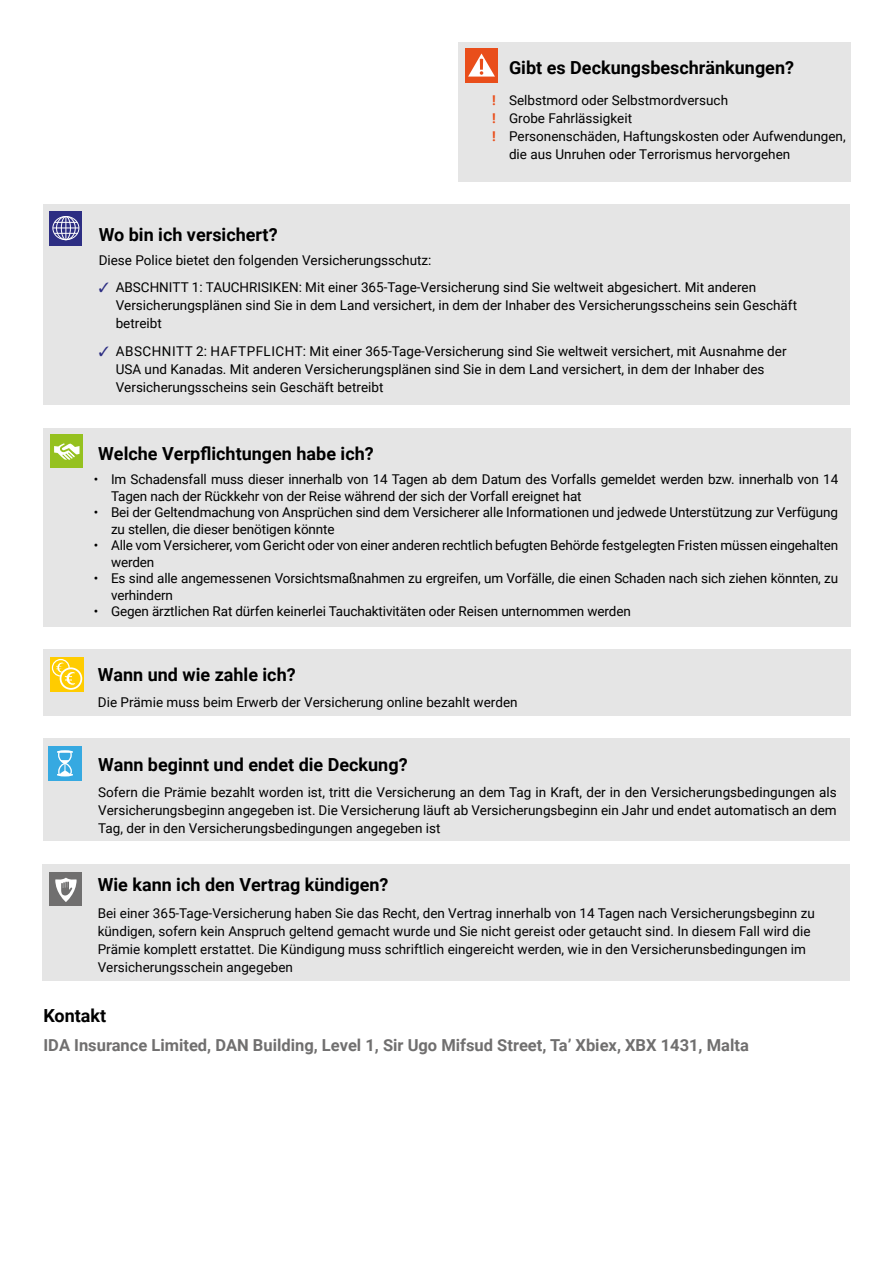
<style>
.page{position:relative;width:893px;height:1263px;background:#fff}
.page>*{position:absolute;margin:0;border:0;box-sizing:border-box;transform-origin:0 0}
.t1{font:700 18px "Roboto";color:#000}
.t2{font:700 16.5px "Roboto";color:#706f6f}
.t3{font:13.5px/18px "Roboto";color:#000}
.t4{font:13.5px/18px "Roboto";color:#020203}
.s1{font-weight:700;color:#e94e1b}
.s2{color:#2d2e83}
</style>
<div class="page">
<div style="left:43px;top:428px;width:808px;height:198px;background:#e5e5e5"></div>
<div style="left:50px;top:434px;width:33px;height:33px;background:#95c11f"></div>
<svg style="left:54px;top:443px;width:26px;height:17px"></svg>
<div style="left:43px;top:649px;width:808px;height:67px;background:#e5e5e5"></div>
<div style="left:50px;top:657px;width:34px;height:34px;background:#fc0"></div>
<svg style="left:52px;top:659px;width:17px;height:17px"></svg>
<div style="left:52px;top:659px;width:18px;height:18px;border:1px solid #fff;border-radius:50%"></div>
<div style="left:60px;top:667px;width:22px;height:23px;border:2px solid #fff;border-radius:50%"></div>
<svg style="left:55px;top:662px;width:26px;height:24px"></svg>
<div style="left:43px;top:739px;width:806px;height:102px;background:#e5e5e5"></div>
<div style="left:48px;top:746px;width:34px;height:35px;background:#36a9e1"></div>
<svg style="left:57px;top:750px;width:16px;height:26px"></svg>
<div style="left:43px;top:205px;width:807px;height:200px;background:#e5e5e5"></div>
<div style="left:49px;top:211px;width:33px;height:34px;background:#2d2e83"></div>
<div style="left:52px;top:216px;width:27px;height:24px;border:1px solid #fff;border-radius:50%"></div>
<svg style="left:53px;top:216px;width:26px;height:24px"></svg>
<div style="left:42px;top:864px;width:808px;height:116px;background:#e5e5e5"></div>
<div style="left:50px;top:872px;width:32px;height:34px;background:#706f6f"></div>
<svg style="left:55px;top:878px;width:22px;height:24px"></svg>
<div style="left:458px;top:43px;width:392px;height:139px;background:#e5e5e5"></div>
<div style="left:465px;top:49px;width:33px;height:34px;background:#e94e1b"></div>
<svg style="left:468px;top:53px;width:27px;height:24px"></svg>
<h1 class="t1" style="left:509px;top:56px;width:287px">Gibt es Deckungsbeschränkungen?</h1>
<p class="t3" style="left:492px;top:91px;width:238px"><span class="s1">!</span> Selbstmord oder Selbstmordversuch</p>
<p class="t3" style="left:492px;top:109px;width:142px"><span class="s1">!</span> Grobe Fahrlässigkeit</p>
<p class="t3" style="left:492px;top:127px;width:355px"><span class="s1">!</span> Personenschäden, Haftungskosten oder Aufwendungen,</p>
<p class="t3" style="left:509px;top:145px;width:283px">die aus Unruhen oder Terrorismus hervorgehen</p>
<h1 class="t1" style="left:99px;top:222px;width:180px">Wo bin ich versichert?</h1>
<p class="t3" style="left:99px;top:251px;width:334px">Diese Police bietet den folgenden Versicherungsschutz:</p>
<p class="t3" style="left:116px;top:277px;width:683px;text-indent:-17px"><span class="s2">✓</span> ABSCHNITT 1: TAUCHRISIKEN: Mit einer 365-Tage-Versicherung sind Sie weltweit abgesichert. Mit anderen<br>Versicherungsplänen sind Sie in dem Land versichert, in dem der Inhaber des Versicherungsscheins sein Geschäft betreibt</p>
<p class="t3" style="left:116px;top:342px;width:672px;text-indent:-17px"><span class="s2">✓</span> ABSCHNITT 2: HAFTPFLICHT: Mit einer 365-Tage-Versicherung sind Sie weltweit versichert, mit Ausnahme der<br>USA und Kanadas. Mit anderen Versicherungsplänen sind Sie in dem Land versichert, in dem der Inhaber des<br>Versicherungsscheins sein Geschäft betreibt</p>
<h1 class="t1" style="left:98px;top:441px;width:277px">Welche Verpflichtungen habe ich?</h1>
<p class="t3" style="left:111px;top:471px;width:729px;line-height:16.5px;text-indent:-17px">• Im Schadensfall muss dieser innerhalb von 14 Tagen ab dem Datum des Vorfalls gemeldet werden bzw. innerhalb von 14<br>Tagen nach der Rückkehr von der Reise während der sich der Vorfall ereignet hat</p>
<p class="t3" style="left:111px;top:504px;width:729px;line-height:16.5px;text-indent:-17px">• Bei der Geltendmachung von Ansprüchen sind dem Versicherer alle Informationen und jedwede Unterstützung zur Verfügung zu stellen, die dieser benötigen könnte</p>
<p class="t3" style="left:111px;top:537px;width:729px;line-height:16.5px;text-indent:-17px">• Alle vom Versicherer, vom Gericht oder von einer anderen rechtlich befugten Behörde festgelegten Fristen müssen eingehalten werden</p>
<p class="t3" style="left:111px;top:570px;width:729px;line-height:16.5px;text-indent:-17px">• Es sind alle angemessenen Vorsichtsmaßnahmen zu ergreifen, um Vorfälle, die einen Schaden nach sich ziehen könnten, zu verhindern</p>
<p class="t3" style="left:94px;top:602px;width:538px">• Gegen ärztlichen Rat dürfen keinerlei Tauchaktivitäten oder Reisen unternommen werden</p>
<h1 class="t1" style="left:98px;top:662px;width:199px">Wann und wie zahle ich?</h1>
<p class="t3" style="left:98px;top:693px;width:421px">Die Prämie muss beim Erwerb der Versicherung online bezahlt werden</p>
<h1 class="t1" style="left:98px;top:752px;width:311px">Wann beginnt und endet die Deckung?</h1>
<p class="t3" style="left:98px;top:782px;width:740px;text-align:justify">Sofern die Prämie bezahlt worden ist, tritt die Versicherung an dem Tag in Kraft, der in den Versicherungsbedingungen als Versicherungsbeginn angegeben ist. Die Versicherung läuft ab Versicherungsbeginn ein Jahr und endet automatisch an dem Tag, der in den Versicherungsbedingungen angegeben ist</p>
<h1 class="t1" style="left:98px;top:872px;width:292px">Wie kann ich den Vertrag kündigen?</h1>
<p class="t4" style="left:98px;top:904px;width:719px">Bei einer 365-Tage-Versicherung haben Sie das Recht, den Vertrag innerhalb von 14 Tagen nach Versicherungsbeginn zu kündigen, sofern kein Anspruch geltend gemacht wurde und Sie nicht gereist oder getaucht sind. In diesem Fall wird die Prämie komplett erstattet. Die Kündigung muss schriftlich eingereicht werden, wie in den Versicherunsbedingungen im Versicherungsschein angegeben</p>
<h1 class="t1" style="left:43px;top:1003px;width:64px">Kontakt</h1>
<p class="t2" style="left:43px;top:1033px;width:707px">IDA Insurance Limited, DAN Building, Level 1, Sir Ugo Mifsud Street, Ta’ Xbiex, XBX 1431, Malta</p>
</div>
